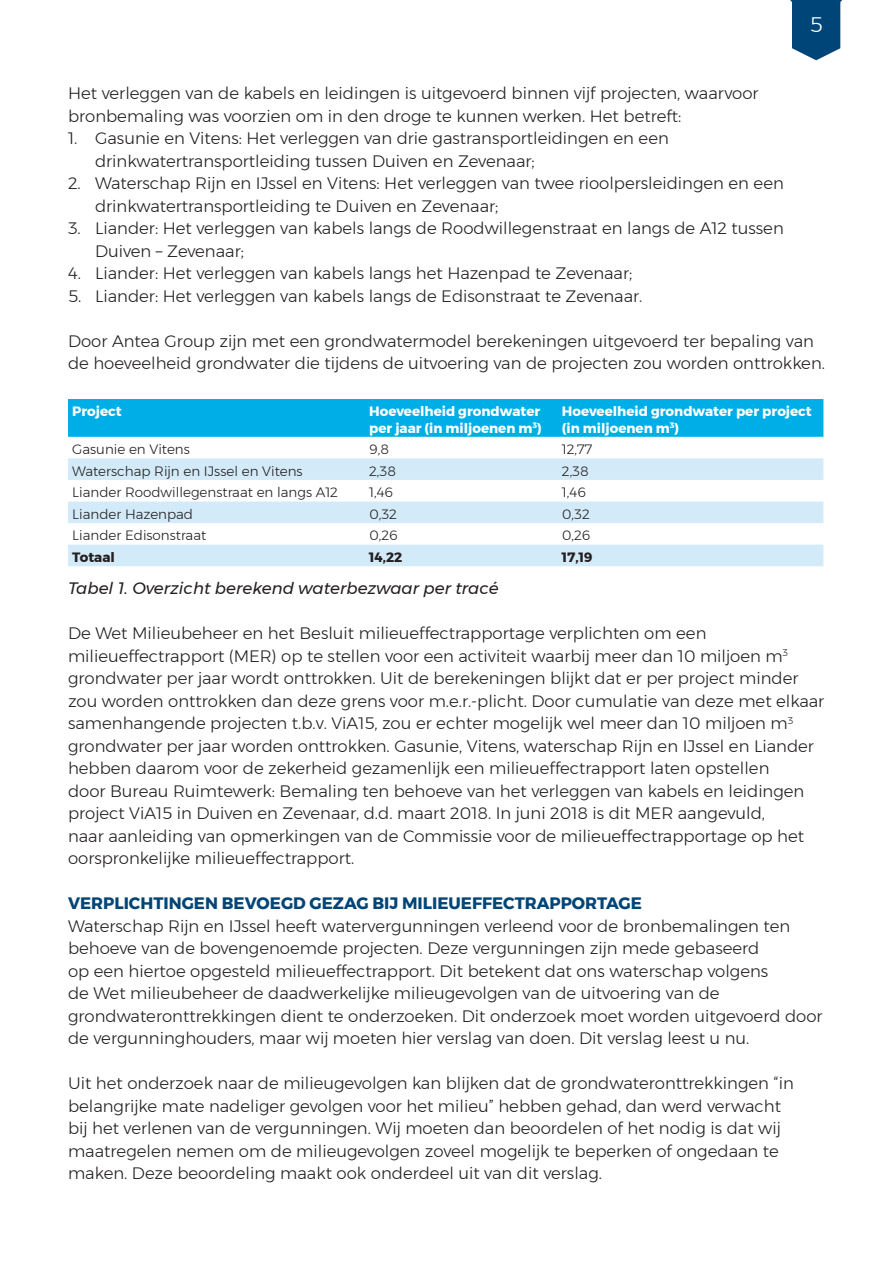
<style>
.page{position:relative;width:893px;height:1263px;background:#fff}
.page>*{position:absolute;margin:0;border:0;box-sizing:border-box;transform-origin:0 0}
.t1{font:300 21px "Montserrat";color:#fff}
.t2{font:300 16.5px/22.5px "Montserrat";color:#231f20}
.t3{font:700 16.5px "Montserrat";color:#004577}
.t4{font:italic 16.5px "Montserrat";color:#231f20}
.t5{font:300 13.5px "Montserrat";color:#231f20}
.t6{font:700 13.5px/16.2px "Montserrat";color:#fff}
.t7{font:700 13.5px "Montserrat";color:#231f20}
</style>
<div class="page">
<svg style="left:790px;top:0;width:52px;height:60px;background:#28628c"></svg>
<div style="left:68px;top:399px;width:755px;height:38px;background:#00aee7"></div>
<svg style="left:68px;top:458px;width:755px;height:108px;fill:#d3ebf9"></svg>
<p class="t1" style="left:810px;top:9px;width:14px">5</p>
<p class="t2" style="left:68px;top:82px;width:692px">Het verleggen van de kabels en leidingen is uitgevoerd binnen vijf projecten, waarvoor bronbemaling was voorzien om in den droge te kunnen werken. Het betreft:</p>
<p class="t2" style="left:95px;top:127px;width:575px;text-indent:-27px">1. Gasunie en Vitens: Het verleggen van drie gastransportleidingen en een drinkwatertransportleiding tussen Duiven en Zevenaar;</p>
<p class="t2" style="left:95px;top:172px;width:690px;text-indent:-27px">2. Waterschap Rijn en IJssel en Vitens: Het verleggen van twee rioolpersleidingen en een drinkwatertransportleiding te Duiven en Zevenaar;</p>
<p class="t2" style="left:95px;top:217px;width:690px;text-indent:-27px">3. Liander: Het verleggen van kabels langs de Roodwillegenstraat en langs de A12 tussen<br>Duiven – Zevenaar;</p>
<p class="t2" style="left:68px;top:262px;width:566px">4. Liander: Het verleggen van kabels langs het Hazenpad te Zevenaar;</p>
<p class="t2" style="left:68px;top:284px;width:576px">5. Liander: Het verleggen van kabels langs de Edisonstraat te Zevenaar.</p>
<p class="t2" style="left:68px;top:329px;width:758px">Door Antea Group zijn met een grondwatermodel berekeningen uitgevoerd ter bepaling van de hoeveelheid grondwater die tijdens de uitvoering van de projecten zou worden onttrokken.</p>
<p class="t6" style="left:72px;top:403px;width:51px">Project</p>
<p class="t6" style="left:369px;top:403px;width:174px">Hoeveelheid grondwater per jaar (in miljoenen m<sup>3</sup>)</p>
<p class="t6" style="left:562px;top:403px;width:251px">Hoeveelheid grondwater per project (in miljoenen m<sup>3</sup>)</p>
<p class="t5" style="left:72px;top:439px;width:119px">Gasunie en Vitens</p>
<p class="t5" style="left:369px;top:439px;width:21px">9,8</p>
<p class="t5" style="left:562px;top:439px;width:32px">12,77</p>
<p class="t5" style="left:72px;top:461px;width:232px">Waterschap Rijn en IJssel en Vitens</p>
<p class="t5" style="left:369px;top:461px;width:28px">2,38</p>
<p class="t5" style="left:562px;top:461px;width:28px">2,38</p>
<p class="t5" style="left:72px;top:482px;width:267px">Liander Roodwillegenstraat en langs A12</p>
<p class="t5" style="left:369px;top:482px;width:26px">1,46</p>
<p class="t5" style="left:562px;top:482px;width:26px">1,46</p>
<p class="t5" style="left:72px;top:504px;width:122px">Liander Hazenpad</p>
<p class="t5" style="left:369px;top:504px;width:29px">0,32</p>
<p class="t5" style="left:562px;top:504px;width:29px">0,32</p>
<p class="t5" style="left:72px;top:525px;width:136px">Liander Edisonstraat</p>
<p class="t5" style="left:369px;top:525px;width:30px">0,26</p>
<p class="t5" style="left:562px;top:525px;width:30px">0,26</p>
<p class="t7" style="left:72px;top:546px;width:44px">Totaal</p>
<p class="t7" style="left:369px;top:546px;width:35px">14,22</p>
<p class="t7" style="left:562px;top:546px;width:32px">17,19</p>
<p class="t4" style="left:68px;top:576px;width:432px">Tabel 1. Overzicht berekend waterbezwaar per tracé</p>
<p class="t2" style="left:68px;top:622px;width:758px">De Wet Milieubeheer en het Besluit milieueffectrapportage verplichten om een milieueffectrapport (MER) op te stellen voor een activiteit waarbij meer dan 10 miljoen m<sup>3 </sup>grondwater per jaar wordt onttrokken. Uit de berekeningen blijkt dat er per project minder zou worden onttrokken dan deze grens voor m.e.r.-plicht. Door cumulatie van deze met elkaar samenhangende projecten t.b.v. ViA15, zou er echter mogelijk wel meer dan 10 miljoen m<sup>3 </sup>grondwater per jaar worden onttrokken. Gasunie, Vitens, waterschap Rijn en IJssel en Liander hebben daarom voor de zekerheid gezamenlijk een milieueffectrapport laten opstellen<br>door Bureau Ruimtewerk: Bemaling ten behoeve van het verleggen van kabels en leidingen project ViA15 in Duiven en Zevenaar, d.d. maart 2018. In juni 2018 is dit MER aangevuld,<br>naar aanleiding van opmerkingen van de Commissie voor de milieueffectrapportage op het oorspronkelijke milieueffectrapport.</p>
<p class="t3" style="left:68px;top:890px;width:575px">VERPLICHTINGEN BEVOEGD GEZAG BIJ MILIEUEFFECTRAPPORTAGE</p>
<p class="t2" style="left:68px;top:914px;width:756px">Waterschap Rijn en IJssel heeft watervergunningen verleend voor de bronbemalingen ten behoeve van de bovengenoemde projecten. Deze vergunningen zijn mede gebaseerd<br>op een hiertoe opgesteld milieueffectrapport. Dit betekent dat ons waterschap volgens<br>de Wet milieubeheer de daadwerkelijke milieugevolgen van de uitvoering van de grondwateronttrekkingen dient te onderzoeken. Dit onderzoek moet worden uitgevoerd door de vergunninghouders, maar wij moeten hier verslag van doen. Dit verslag leest u nu.</p>
<p class="t2" style="left:68px;top:1072px;width:727px">Uit het onderzoek naar de milieugevolgen kan blijken dat de grondwateronttrekkingen “in belangrijke mate nadeliger gevolgen voor het milieu” hebben gehad, dan werd verwacht bij het verlenen van de vergunningen. Wij moeten dan beoordelen of het nodig is dat wij maatregelen nemen om de milieugevolgen zoveel mogelijk te beperken of ongedaan te maken. Deze beoordeling maakt ook onderdeel uit van dit verslag.</p>
</div>
